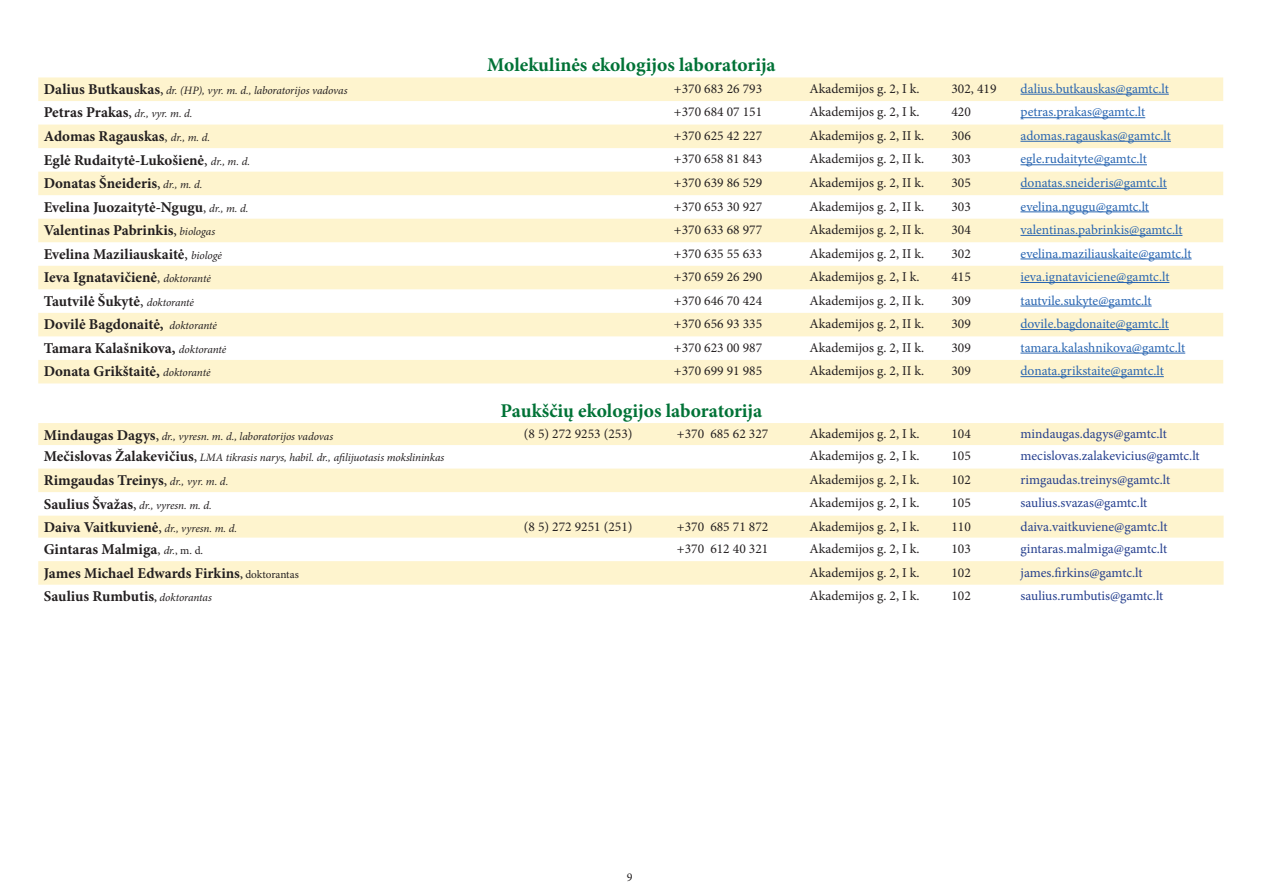
<style>
.page{position:relative;width:1263px;height:893px;background:#fff}
.page>*{position:absolute;margin:0;border:0;box-sizing:border-box;transform-origin:0 0}
.t1{font:700 19.5px "Minion Pro";color:#007236}
.t2{font:700 15px "Minion Pro";color:#231f20}
.t3{font:13.5px "Minion Pro";color:#231f20}
.t4{font:13.5px "Minion Pro";letter-spacing:-.005em;color:#2865b1}
.t5{font:13.5px "Minion Pro";letter-spacing:-.005em;color:#253f8e}
.t6{font:12px "Minion Pro";color:#231f20}
.t7{font:italic 11.25px "Minion Pro";letter-spacing:-.01em;color:#231f20}
.s1{font-weight:700;font-style:normal;font-size:15px}
.s2{font-style:normal;font-size:15px}
.s3{font-weight:400}
.s4{font-weight:400;font-style:italic;font-size:11.25px}
.s5{font-weight:400;font-size:13.5px}
.s6{font-weight:400;font-size:11.25px}
.s7{font-size:11.25px}
</style>
<div class="page">
<svg style="left:38px;top:77px;width:1185px;height:306px;fill:#fef4ce"></svg>
<hr style="left:1020px;top:94px;width:149px;height:1px;background:#2865b1">
<hr style="left:1020px;top:117px;width:125px;height:1px;background:#2865b1">
<hr style="left:1020px;top:141px;width:151px;height:1px;background:#2865b1">
<hr style="left:1020px;top:164px;width:127px;height:1px;background:#2865b1">
<hr style="left:1020px;top:188px;width:147px;height:1px;background:#2865b1">
<hr style="left:1020px;top:212px;width:129px;height:1px;background:#2865b1">
<hr style="left:1020px;top:235px;width:162px;height:1px;background:#2865b1">
<hr style="left:1020px;top:259px;width:172px;height:1px;background:#2865b1">
<hr style="left:1020px;top:282px;width:149px;height:1px;background:#2865b1">
<hr style="left:1020px;top:306px;width:132px;height:1px;background:#2865b1">
<hr style="left:1020px;top:329px;width:149px;height:1px;background:#2865b1">
<hr style="left:1020px;top:353px;width:165px;height:1px;background:#2865b1">
<hr style="left:1020px;top:376px;width:144px;height:1px;background:#2865b1">
<svg style="left:38px;top:423px;width:1185px;height:162px;fill:#fef4ce"></svg>
<h1 class="t1" style="left:487px;top:52px;width:290px">Molekulinės ekologijos laboratorija</h1>
<p class="t7" style="left:44px;top:83px;width:305px"><span class="s1">Dalius Butkauskas</span><span class="s2">,</span> dr. (HP), vyr. m. d., laboratorijos vadovas</p>
<p class="t3" style="left:674px;top:79px;width:90px">+370 683 26 793</p>
<p class="t3" style="left:809px;top:79px;width:112px">Akademijos g. 2, I k.</p>
<p class="t3" style="left:951px;top:79px;width:47px">302, 419</p>
<p class="t4" style="left:1020px;top:79px;width:150px">dalius.butkauskas@gamtc.lt</p>
<p class="t2" style="left:44px;top:102px;width:150px">Petras Prakas<span class="s3">,</span> <span class="s4">dr., vyr. m. d.</span></p>
<p class="t3" style="left:674px;top:103px;width:90px">+370 684 07 151</p>
<p class="t3" style="left:809px;top:103px;width:112px">Akademijos g. 2, I k.</p>
<p class="t3" style="left:951px;top:103px;width:21px">420</p>
<p class="t4" style="left:1020px;top:103px;width:126px">petras.prakas@gamtc.lt</p>
<p class="t2" style="left:44px;top:126px;width:168px">Adomas Ragauskas<span class="s5">,</span> <span class="s4">dr., m. d.</span></p>
<p class="t3" style="left:674px;top:127px;width:90px">+370 625 42 227</p>
<p class="t3" style="left:809px;top:127px;width:116px">Akademijos g. 2, II k.</p>
<p class="t3" style="left:951px;top:127px;width:21px">306</p>
<p class="t4" style="left:1020px;top:127px;width:152px">adomas.ragauskas@gamtc.lt</p>
<p class="t2" style="left:44px;top:149px;width:208px">Eglė Rudaitytė-Lukošienė<span class="s3">,</span> <span class="s4">dr., m. d.</span></p>
<p class="t3" style="left:674px;top:150px;width:90px">+370 658 81 843</p>
<p class="t3" style="left:809px;top:150px;width:116px">Akademijos g. 2, II k.</p>
<p class="t3" style="left:951px;top:150px;width:21px">303</p>
<p class="t4" style="left:1020px;top:150px;width:128px">egle.rudaityte@gamtc.lt</p>
<p class="t2" style="left:44px;top:173px;width:160px">Donatas Šneideris<span class="s3">,</span> <span class="s4">dr., m. d.</span></p>
<p class="t3" style="left:674px;top:174px;width:90px">+370 639 86 529</p>
<p class="t3" style="left:809px;top:174px;width:116px">Akademijos g. 2, II k.</p>
<p class="t3" style="left:951px;top:174px;width:21px">305</p>
<p class="t4" style="left:1020px;top:174px;width:148px">donatas.sneideris@gamtc.lt</p>
<p class="t2" style="left:44px;top:196px;width:206px">Evelina Juozaitytė-Ngugu<span class="s5">,</span> <span class="s4">dr., m. d.</span></p>
<p class="t3" style="left:674px;top:197px;width:90px">+370 653 30 927</p>
<p class="t3" style="left:809px;top:197px;width:116px">Akademijos g. 2, II k.</p>
<p class="t3" style="left:951px;top:197px;width:21px">303</p>
<p class="t4" style="left:1020px;top:197px;width:130px">evelina.ngugu@gamtc.lt</p>
<p class="t2" style="left:44px;top:220px;width:173px">Valentinas Pabrinkis<span class="s3">,</span> <span class="s4">biologas</span></p>
<p class="t3" style="left:674px;top:221px;width:90px">+370 633 68 977</p>
<p class="t3" style="left:809px;top:221px;width:116px">Akademijos g. 2, II k.</p>
<p class="t3" style="left:951px;top:221px;width:21px">304</p>
<p class="t4" style="left:1020px;top:221px;width:163px">valentinas.pabrinkis@gamtc.lt</p>
<p class="t2" style="left:44px;top:243px;width:180px">Evelina Maziliauskaitė<span class="s3">,</span> <span class="s4">biologė</span></p>
<p class="t3" style="left:674px;top:244px;width:90px">+370 635 55 633</p>
<p class="t3" style="left:809px;top:244px;width:116px">Akademijos g. 2, II k.</p>
<p class="t3" style="left:951px;top:244px;width:21px">302</p>
<p class="t4" style="left:1020px;top:244px;width:173px">evelina.maziliauskaite@gamtc.lt</p>
<p class="t2" style="left:44px;top:267px;width:169px">Ieva Ignatavičienė<span class="s5">,</span> <span class="s4">doktorantė</span></p>
<p class="t3" style="left:674px;top:268px;width:90px">+370 659 26 290</p>
<p class="t3" style="left:809px;top:268px;width:112px">Akademijos g. 2, I k.</p>
<p class="t3" style="left:951px;top:268px;width:21px">415</p>
<p class="t4" style="left:1020px;top:268px;width:150px">ieva.ignataviciene@gamtc.lt</p>
<p class="t2" style="left:44px;top:290px;width:152px">Tautvilė Šukytė<span class="s3">,</span> <span class="s4">doktorantė</span></p>
<p class="t3" style="left:674px;top:291px;width:90px">+370 646 70 424</p>
<p class="t3" style="left:809px;top:291px;width:116px">Akademijos g. 2, II k.</p>
<p class="t3" style="left:951px;top:291px;width:21px">309</p>
<p class="t4" style="left:1020px;top:291px;width:133px">tautvile.sukyte@gamtc.lt</p>
<p class="t2" style="left:44px;top:314px;width:175px">Dovilė Bagdonaitė, <span class="s4">doktorantė</span></p>
<p class="t3" style="left:674px;top:315px;width:90px">+370 656 93 335</p>
<p class="t3" style="left:809px;top:315px;width:116px">Akademijos g. 2, II k.</p>
<p class="t3" style="left:951px;top:315px;width:21px">309</p>
<p class="t4" style="left:1020px;top:315px;width:150px">dovile.bagdonaite@gamtc.lt</p>
<p class="t2" style="left:44px;top:337px;width:184px">Tamara Kalašnikova, <span class="s4">doktorantė</span></p>
<p class="t3" style="left:674px;top:338px;width:90px">+370 623 00 987</p>
<p class="t3" style="left:809px;top:338px;width:116px">Akademijos g. 2, II k.</p>
<p class="t3" style="left:951px;top:338px;width:21px">309</p>
<p class="t4" style="left:1020px;top:338px;width:166px">tamara.kalashnikova@gamtc.lt</p>
<p class="t2" style="left:44px;top:361px;width:168px">Donata Grikštaitė, <span class="s4">doktorantė</span></p>
<p class="t3" style="left:674px;top:362px;width:90px">+370 699 91 985</p>
<p class="t3" style="left:809px;top:362px;width:116px">Akademijos g. 2, II k.</p>
<p class="t3" style="left:951px;top:362px;width:21px">309</p>
<p class="t4" style="left:1020px;top:362px;width:145px">donata.grikstaite@gamtc.lt</p>
<h1 class="t1" style="left:501px;top:397px;width:263px">Paukščių ekologijos laboratorija</h1>
<p class="t7" style="left:44px;top:428px;width:291px"><span class="s1">Mindaugas Dagys</span><span class="s2">,</span> dr., vyresn. m. d., laboratorijos vadovas</p>
<p class="t3" style="left:524px;top:425px;width:110px">(8 5) 272 9253 (253)</p>
<p class="t3" style="left:677px;top:425px;width:93px">+370 685 62 327</p>
<p class="t3" style="left:809px;top:425px;width:112px">Akademijos g. 2, I k.</p>
<p class="t3" style="left:951px;top:425px;width:21px">104</p>
<p class="t5" style="left:1020px;top:425px;width:148px">mindaugas.dagys@gamtc.lt</p>
<p class="t7" style="left:44px;top:450px;width:402px"><span class="s1">Mečislovas Žalakevičius</span><span class="s2">,</span> LMA tikrasis narys, habil. dr., afilijuotasis mokslininkas</p>
<p class="t3" style="left:809px;top:447px;width:112px">Akademijos g. 2, I k.</p>
<p class="t3" style="left:951px;top:447px;width:21px">105</p>
<p class="t5" style="left:1020px;top:447px;width:181px">mecislovas.zalakevicius@gamtc.lt</p>
<p class="t2" style="left:44px;top:470px;width:186px">Rimgaudas Treinys<span class="s3">,</span> <span class="s4">dr., vyr. m. d.</span></p>
<p class="t3" style="left:809px;top:471px;width:112px">Akademijos g. 2, I k.</p>
<p class="t3" style="left:951px;top:471px;width:21px">102</p>
<p class="t5" style="left:1020px;top:471px;width:151px">rimgaudas.treinys@gamtc.lt</p>
<p class="t7" style="left:44px;top:497px;width:170px"><span class="s1">Saulius Švažas</span><span class="s2">,</span> dr., vyresn. m. d.</p>
<p class="t3" style="left:809px;top:494px;width:112px">Akademijos g. 2, I k.</p>
<p class="t3" style="left:951px;top:494px;width:21px">105</p>
<p class="t5" style="left:1020px;top:494px;width:128px">saulius.svazas@gamtc.lt</p>
<p class="t2" style="left:44px;top:517px;width:195px">Daiva Vaitkuvienė<span class="s3">,</span> <span class="s4">dr., vyresn. m. d.</span></p>
<p class="t3" style="left:524px;top:518px;width:110px">(8 5) 272 9251 (251)</p>
<p class="t3" style="left:677px;top:518px;width:93px">+370 685 71 872</p>
<p class="t3" style="left:809px;top:518px;width:112px">Akademijos g. 2, I k.</p>
<p class="t3" style="left:951px;top:518px;width:21px">110</p>
<p class="t5" style="left:1020px;top:518px;width:149px">daiva.vaitkuviene@gamtc.lt</p>
<p class="t2" style="left:44px;top:539px;width:161px">Gintaras Malmiga<span class="s5">,</span> <span class="s4">dr.</span><span class="s6">, m. d.</span></p>
<p class="t3" style="left:677px;top:540px;width:93px">+370 612 40 321</p>
<p class="t3" style="left:809px;top:540px;width:112px">Akademijos g. 2, I k.</p>
<p class="t3" style="left:951px;top:540px;width:21px">103</p>
<p class="t5" style="left:1020px;top:540px;width:148px">gintaras.malmiga@gamtc.lt</p>
<p class="t2" style="left:44px;top:562px;width:257px">James Michael Edwards Firkins<span class="s7">,</span> <span class="s6">doktorantas</span></p>
<p class="t3" style="left:809px;top:563px;width:112px">Akademijos g. 2, I k.</p>
<p class="t3" style="left:951px;top:563px;width:21px">102</p>
<p class="t5" style="left:1020px;top:563px;width:124px">james.firkins@gamtc.lt</p>
<p class="t2" style="left:44px;top:586px;width:169px">Saulius Rumbutis<span class="s7">,</span> <span class="s4">doktorantas</span></p>
<p class="t3" style="left:809px;top:587px;width:112px">Akademijos g. 2, I k.</p>
<p class="t3" style="left:951px;top:587px;width:21px">102</p>
<p class="t5" style="left:1020px;top:587px;width:144px">saulius.rumbutis@gamtc.lt</p>
<p class="t6" style="left:627px;top:869px;width:7px">9</p>
</div>
